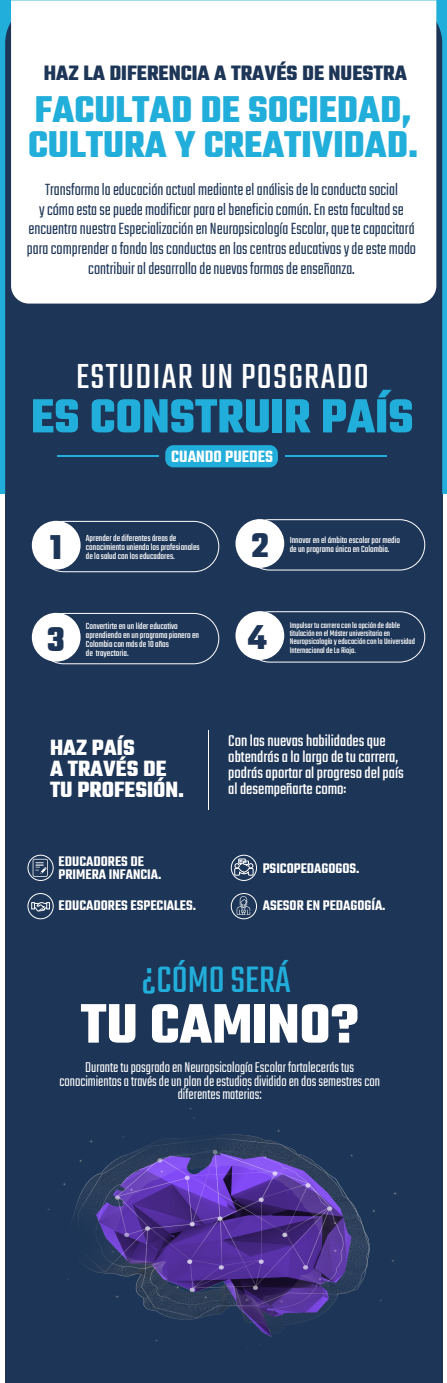
<style>
.page{position:relative;width:447px;height:1383px;background:#fff}
.page>*{position:absolute;margin:0;border:0;box-sizing:border-box;transform-origin:0 0}
.t1{font:700 60px "Teko";color:#fff}
.t2{font:700 51.68px "Teko";color:#22aeda}
.t3{font:40.65px "Teko";color:#22aeda}
.t4{font:700 40.28px/35.2px "Teko";color:#22aeda}
.t5{font:38.4px "Teko";letter-spacing:.03em;color:#fff}
.t6{font:700 37.2px "Teko";color:#1d3556}
.t7{font:700 23.85px/21.1px "Teko";color:#fff}
.t8{font:700 22.5px "Teko";color:#1d3556}
.t9{font:300 18px/19.7px "Teko";color:#1d3556;text-align:center}
.t10{font:600 17.85px "Teko";color:#fff}
.t11{font:17.25px/15.8px "Teko";color:#fff}
.t12{font:300 15.67px/13.5px "Teko";color:#fff;text-align:center}
.t13{font:600 15.15px/12.8px "Teko";color:#fff}
.t14{font:9.75px/9px "Teko";color:#fff}
.t15{font:9px/8.2px "Teko";color:#fff}
</style>
<div class="page">
<div style="left:5px;top:494px;width:437px;height:888px;background:#1d3556"></div>
<div style="left:0;top:0;width:447px;height:493px;background:#22aeda"></div>
<div style="left:5px;top:1px;width:437px;height:538px;background:#1d3556;border-radius:42px"></div>
<div style="left:11px;top:0;width:425px;height:303px;background:#fff"></div>
<div style="left:28px;top:854px;width:26px;height:26px;border:1px solid #fff;border-radius:50%"></div>
<div style="left:28px;top:893px;width:26px;height:26px;border:1px solid #fff;border-radius:50%"></div>
<div style="left:231px;top:854px;width:26px;height:26px;border:1px solid #fff;border-radius:50%"></div>
<div style="left:231px;top:893px;width:26px;height:26px;border:1px solid #fff;border-radius:50%"></div>
<div style="left:165px;top:445px;width:113px;height:22px;background:#22aeda;border-radius:8px"></div>
<hr style="left:58px;top:455px;width:101px;height:1px;background:#22aeda">
<hr style="left:285px;top:455px;width:102px;height:1px;background:#22aeda">
<div style="left:38px;top:521px;width:181px;height:51px;border:1px solid #fff;border-radius:25px"></div>
<div style="left:32px;top:521px;width:49px;height:48px;background:#fff;border-radius:50%"></div>
<div style="left:244px;top:519px;width:181px;height:51px;border:1px solid #fff;border-radius:25px"></div>
<div style="left:235px;top:519px;width:49px;height:49px;background:#fff;border-radius:50%"></div>
<div style="left:38px;top:613px;width:181px;height:51px;border:1px solid #fff;border-radius:25px"></div>
<div style="left:32px;top:613px;width:49px;height:48px;background:#fff;border-radius:50%"></div>
<div style="left:244px;top:611px;width:181px;height:51px;border:1px solid #fff;border-radius:25px"></div>
<div style="left:235px;top:611px;width:49px;height:49px;background:#fff;border-radius:50%"></div>
<hr style="left:209px;top:729px;width:1px;height:80px;background:#fff">
<svg style="left:234px;top:858px;width:20px;height:17px"></svg>
<svg style="left:31px;top:902px;width:19px;height:10px"></svg>
<svg style="left:33px;top:858px;width:15px;height:18px"></svg>
<svg style="left:237px;top:895px;width:13px;height:19px"></svg>
<img style="left:48px;top:1108px;width:349px;height:240px">
<p class="t8" style="left:44px;top:59px;width:365px">HAZ LA DIFERENCIA A TRAVÉS DE NUESTRA</p>
<h3 class="t4" style="left:28px;top:95px;width:392px">FACULTAD DE SOCIEDAD,<br>CULTURA Y CREATIVIDAD.</h3>
<p class="t9" style="left:27px;top:180px;width:391px">Transforma la educación actual mediante el análisis de la conducta social<br>y cómo esta se puede modificar para el beneficio común. En esta facultad se encuentra nuestra Especialización en Neuropsicología Escolar, que te capacitará para comprender a fondo las conductas en los centros educativos y de este modo contribuir al desarrollo de nuevas formas de enseñanza.</p>
<h3 class="t5" style="left:76px;top:355px;width:294px">ESTUDIAR UN POSGRADO</h3>
<h2 class="t2" style="left:31px;top:383px;width:384px">ES CONSTRUIR PAÍS</h2>
<p class="t10" style="left:171px;top:445px;width:103px">CUANDO PUEDES</p>
<h3 class="t6" style="left:50px;top:523px;width:14px">1</h3>
<h3 class="t6" style="left:251px;top:521px;width:19px">2</h3>
<p class="t14" style="left:86px;top:534px;width:115px">Aprender de diferentes áreas de conocimiento uniendo los profesionales de la salud con los educadores.</p>
<p class="t14" style="left:290px;top:536px;width:112px">Innovar en el ámbito escolar por medio de un programa único en Colombia.</p>
<p class="t14" style="left:86px;top:622px;width:115px">Convertirte en un líder educativo aprendiendo en un programa pionero en<br>Colombia con más de 10 años<br>de trayectoria.</p>
<h3 class="t6" style="left:47px;top:615px;width:19px">3</h3>
<h3 class="t6" style="left:248px;top:613px;width:20px">4</h3>
<p class="t15" style="left:290px;top:621px;width:127px">Impulsar tu carrera con la opción de doble titulación en el Máster universitario en Neuropsicología y educación con la Universidad Internacional de La Rioja.</p>
<h3 class="t7" style="left:50px;top:738px;width:136px">HAZ PAÍS<br>A TRAVÉS DE<br>TU PROFESIÓN.</h3>
<p class="t11" style="left:228px;top:734px;width:177px">Con las nuevas habilidades que obtendrás a lo largo de tu carrera, podrás aportar al progreso del país al desempeñarte como:</p>
<p class="t13" style="left:59px;top:856px;width:104px">EDUCADORES DE<br>PRIMERA INFANCIA.</p>
<p class="t13" style="left:59px;top:900px;width:139px">EDUCADORES ESPECIALES.</p>
<p class="t13" style="left:263px;top:863px;width:98px">PSICOPEDAGOGOS.</p>
<p class="t13" style="left:263px;top:900px;width:124px">ASESOR EN PEDAGOGÍA.</p>
<h3 class="t3" style="left:143px;top:957px;width:150px">¿CÓMO SERÁ</h3>
<h1 class="t1" style="left:81px;top:985px;width:280px">TU CAMINO?</h1>
<p class="t12" style="left:59px;top:1061px;width:322px">Durante tu posgrado en Neuropsicología Escolar fortalecerás tus conocimientos a través de un plan de estudios dividido en dos semestres con diferentes materias:</p>
</div>
